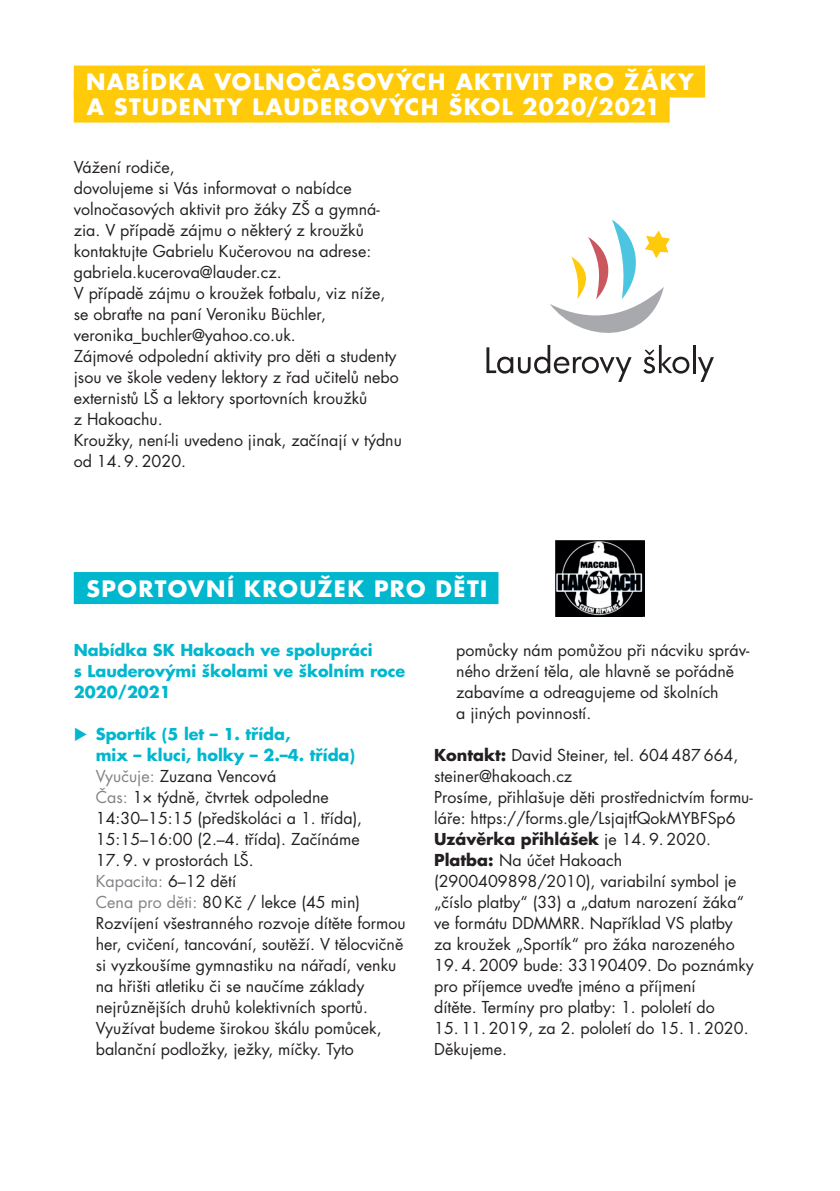
<style>
.page{position:relative;width:840px;height:1191px;background:#fff}
.page>*{position:absolute;margin:0;border:0;box-sizing:border-box;transform-origin:0 0}
.t1{font:700 22px/25px "Futura CE";letter-spacing:.065em;color:#fff}
.t2{font:16px/21px "Futura CE Book";color:#231f20}
.t3{font:700 16px/21px "Futura CE";color:#00b7ce}
.t4{font:700 16px "Futura CE";color:#231f20}
.s1{color:#808285}
.s2{font-family:"Futura CE";font-weight:700}
.s3{font-family:"Futura CE Book";font-weight:400}
</style>
<div class="page">
<div style="left:74px;top:66px;width:630px;height:32px;background:#feca0a"></div>
<div style="left:74px;top:91px;width:595px;height:32px;background:#feca0a"></div>
<hr style="left:692px;top:345px;width:3px;height:28px;background:#231f20">
<svg style="left:698px;top:357px;width:15px;height:25px"></svg>
<svg style="left:486px;top:219px;width:203px;height:163px"></svg>
<div style="left:74px;top:572px;width:424px;height:32px;background:#00b7ce"></div>
<img style="left:555px;top:540px;width:89px;height:77px">
<h1 class="t1" style="left:86px;top:70px;width:609px">Nabídka voln očasových aktivit pro žáky a studenty Lauderových škol 2020/2021</h1>
<p class="t2" style="left:74px;top:157px;width:329px">Vážení rodiče,<br>dovolujeme si Vás informovat o nabídce volnočasových aktivit pro žáky ZŠ a gymná&shy;zia. V případě zájmu o některý z kroužků kontaktujte Gabrielu Kučerovou na adrese: gabriela.kucerova@lauder.cz.<br>V případě zájmu o kroužek fotbalu, viz níže, se obraťte na paní Veroniku Büchler, veronika_buchler@yahoo.co.uk.<br>Zájmové odpolední aktivity pro děti a studenty jsou ve škole vedeny lektory z řad učitelů nebo externistů LŠ a lektory sportovních kroužků<br>z Hakoachu.<br>Kroužky, není-li uvedeno jinak, začínají v týdnu od 14. 9. 2020.</p>
<h1 class="t1" style="left:86px;top:576px;width:402px">Sportovn í kroužEk pro děti</h1>
<p class="t3" style="left:74px;top:639px;width:333px">Nabídka SK Hakoach ve spolupráci<br>s Lauderovými školami ve školním roce<br>2020/2021</p>
<p class="t3" style="left:96px;top:723px;width:261px;text-indent:-22px">◆ Sportík (5 let – 1. třída,<br>mix – kluci, holky – 2.–4. třída)</p>
<p class="t2" style="left:96px;top:766px;width:268px"><span class="s1">Vyučuje:</span> Zuzana Vencová<br><span class="s1">Čas:</span> 1× týdně, čtvrtek odpoledne 14:30–15:15 (předškoláci a 1. třída), 15:15–16:00 (2.–4. třída). Začínáme</p>
<p class="t2" style="left:96px;top:850px;width:311px">17. 9. v prostorách LŠ.<br><span class="s1">Kapacita:</span> 6–12 dětí<br><span class="s1">Cena pro děti:</span> 80 Kč / lekce (45 min)<br>Rozvíjení všestranného rozvoje dítěte formou her, cvičení, tancování, soutěží. V tělocvičně si vyzkoušíme gymnastiku na nářadí, venku na hřišti atletiku či se naučíme základy nejrůznějších druhů kolektivních sportů.<br>Využívat budeme širokou škálu pomůcek, balanční podložky, ježky, míčky. Tyto</p>
<p class="t2" style="left:456px;top:640px;width:294px">pomůcky nám pomůžou při nácviku správ&shy;ného držení těla, ale hlavně se pořádně zabavíme a odreagujeme od -školních<br>a jiných povinností.</p>
<p class="t2" style="left:434px;top:745px;width:320px"><span class="s2">Kontakt:</span> David Steiner, tel. 604 487 664, steiner@hakoach.cz<br>Prosíme, přihlašuje děti prostřednictvím formu&shy;láře: https://forms.gle/LsjajtfQokMYBFSp6</p>
<p class="t4" style="left:434px;top:828px;width:278px">Uzávěrka přihlášek <span class="s3">je 14. 9. 2020.</span></p>
<p class="t2" style="left:434px;top:849px;width:311px"><span class="s2">Platba:</span> Na účet Hakoach (2900409898/2010), variabilní symbol je „číslo platby“ (33) a „datum narození žáka“ ve formátu DDMMRR. Například VS platby za kroužek „Sportík“ pro žáka narozeného</p>
<p class="t2" style="left:434px;top:954px;width:321px">19. 4. 2009 bude: 33190409. Do poznámky pro příjemce uveďte jméno a příjmení<br>dítěte. Termíny pro platby: 1. pololetí do</p>
<p class="t2" style="left:434px;top:1017px;width:316px">15. 11. 2019, za 2. pololetí do 15. 1. 2020.<br>Děkujeme.</p>
</div>
